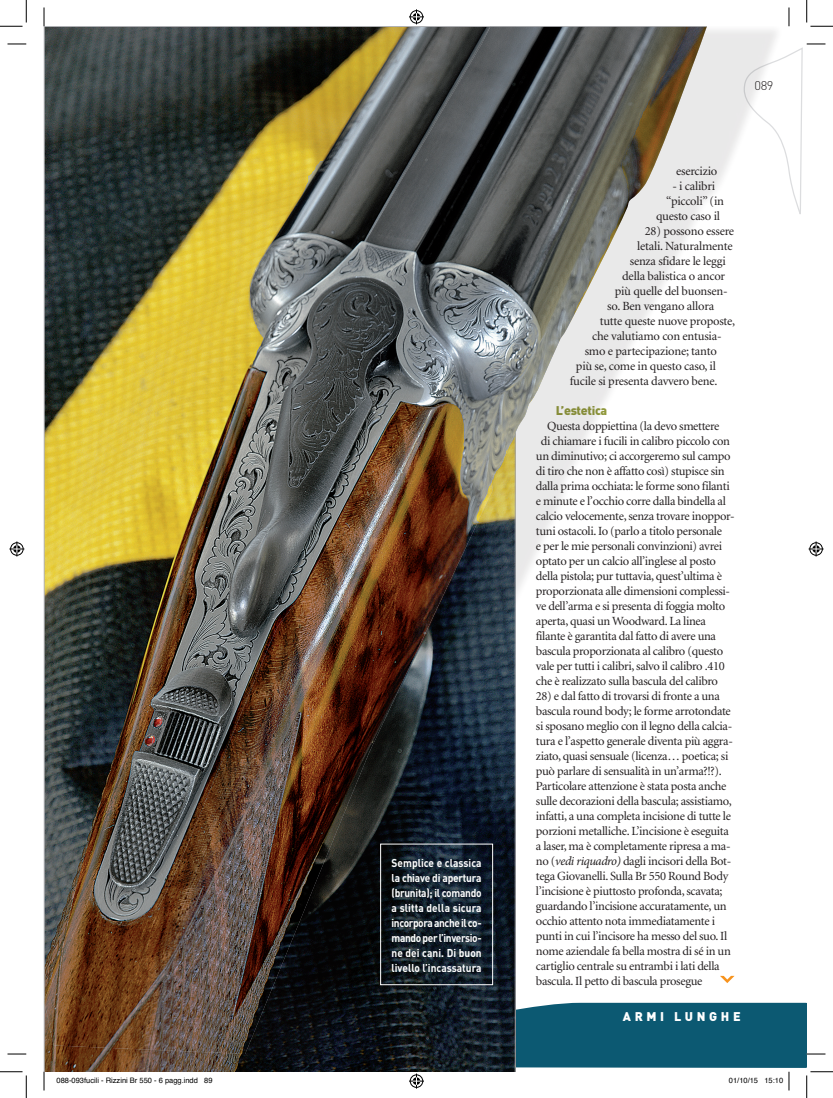
<style>
.page{position:relative;width:833px;height:1098px;background:#fff}
.page>*{position:absolute;margin:0;border:0;box-sizing:border-box;transform-origin:0 0}
.t1{font:12.5px/15px "Minion";letter-spacing:-.025em;color:#231f20}
.t2{font:12.5px "DIN Black";letter-spacing:.29em;color:#fff}
.t3{font:12.5px "DIN Black";letter-spacing:-.025em;color:#91993c}
.t4{font:12.5px "DIN Light";color:#231f20}
.t5{font:11.25px/15px "DIN Bold";color:#fff;text-align:justify;scale:.9 1}
.t6{font:7.5px "Helvetica";color:#000}
.s1{font-family:"Minion Pro";font-style:italic}
</style>
<div class="page">
<div style="left:108px;top:26px;width:675px;height:1038px;background:#231f20;opacity:.1"></div>
<img style="left:44px;top:26px;width:662px;height:1028px">
<div style="left:380px;top:844px;width:112px;height:141px;border:1px solid #fff"></div>
<svg style="left:719px;top:976px;width:15px;height:7px"></svg>
<svg style="left:8px;top:44px;width:18px;height:1px"></svg>
<svg style="left:742px;top:44px;width:83px;height:404px"></svg>
<svg style="left:8px;top:1053px;width:18px;height:2px"></svg>
<svg style="left:44px;top:7px;width:1px;height:19px"></svg>
<svg style="left:44px;top:1072px;width:1px;height:18px"></svg>
<svg style="left:788px;top:7px;width:1px;height:19px"></svg>
<svg style="left:0;top:0;width:27px;height:27px"></svg>
<svg style="left:0;top:1071px;width:27px;height:27px"></svg>
<svg style="left:806px;top:0;width:26px;height:27px"></svg>
<svg style="left:409px;top:9px;width:15px;height:15px"></svg>
<svg style="left:9px;top:541px;width:15px;height:15px"></svg>
<svg style="left:808px;top:541px;width:15px;height:15px"></svg>
<svg style="left:278px;top:1003px;width:554px;height:95px"></svg>
<p class="t5" style="left:391px;top:855px;width:102px">Semplice e classica la chiave di apertura (brunita); il comando a slitta della sicura incorpora anche il co&shy;mando per l’inversio&shy;ne dei cani. Di buon livello l’incassatura</p>
<p class="t4" style="left:754px;top:78px;width:21px">089</p>
<p class="t1" style="left:675px;top:164px;width:43px">esercizio</p>
<p class="t1" style="left:672px;top:179px;width:44px">- i calibri</p>
<p class="t1" style="left:665px;top:194px;width:59px">“piccoli” (in</p>
<p class="t1" style="left:655px;top:209px;width:65px">questo caso il</p>
<p class="t1" style="left:644px;top:224px;width:91px">28) possono essere</p>
<p class="t1" style="left:637px;top:239px;width:97px">letali. Naturalmente</p>
<p class="t1" style="left:629px;top:254px;width:97px">senza sfidare le leggi</p>
<p class="t1" style="left:622px;top:269px;width:104px">della balistica o ancor</p>
<p class="t1" style="left:614px;top:284px;width:114px">più quelle del buonsen-</p>
<p class="t1" style="left:607px;top:299px;width:108px">so. Ben vengano allora</p>
<p class="t1" style="left:599px;top:314px;width:137px">tutte queste nuove proposte,</p>
<p class="t1" style="left:592px;top:329px;width:131px">che valutiamo con entusia-</p>
<p class="t1" style="left:584px;top:344px;width:133px">smo e partecipazione; tanto</p>
<p class="t1" style="left:575px;top:359px;width:141px">più se, come in questo caso, il</p>
<p class="t1" style="left:569px;top:374px;width:149px">fucile si presenta davvero bene.</p>
<p class="t3" style="left:555px;top:402px;width:53px">L’estetica</p>
<p class="t1" style="left:547px;top:419px;width:174px">Questa doppiettina (la devo smettere</p>
<p class="t1" style="left:540px;top:434px;width:190px">di chiamare i fucili in calibro piccolo con</p>
<p class="t1" style="left:535px;top:449px;width:196px">un diminutivo; ci accorgeremo sul campo</p>
<p class="t1" style="left:535px;top:464px;width:190px">di tiro che non è affatto così) stupisce sin</p>
<p class="t1" style="left:535px;top:479px;width:195px">dalla prima occhiata: le forme sono filanti</p>
<p class="t1" style="left:535px;top:494px;width:191px">e minute e l’occhio corre dalla bindella al</p>
<p class="t1" style="left:535px;top:509px;width:200px">calcio velocemente, senza trovare inoppor-</p>
<p class="t1" style="left:535px;top:524px;width:187px">tuni ostacoli. Io (parlo a titolo personale</p>
<p class="t1" style="left:535px;top:539px;width:188px">e per le mie personali convinzioni) avrei</p>
<p class="t1" style="left:535px;top:554px;width:181px">optato per un calcio all’inglese al posto</p>
<p class="t1" style="left:535px;top:569px;width:187px">della pistola; pur tuttavia, quest’ultima è</p>
<p class="t1" style="left:535px;top:584px;width:195px">proporzionata alle dimensioni complessi-</p>
<p class="t1" style="left:535px;top:599px;width:191px">ve dell’arma e si presenta di foggia molto</p>
<p class="t1" style="left:535px;top:614px;width:171px">aperta, quasi un Woodward. La linea</p>
<p class="t1" style="left:535px;top:629px;width:181px">filante è garantita dal fatto di avere una</p>
<p class="t1" style="left:535px;top:644px;width:189px">bascula proporzionata al calibro (questo</p>
<p class="t1" style="left:535px;top:659px;width:190px">vale per tutti i calibri, salvo il calibro .410</p>
<p class="t1" style="left:535px;top:674px;width:183px">che è realizzato sulla bascula del calibro</p>
<p class="t1" style="left:535px;top:689px;width:198px">28) e dal fatto di trovarsi di fronte a una bascula round body; le forme arrotondate si sposano meglio con il legno della calcia&shy;tura e l’aspetto generale diventa più aggra&shy;ziato, quasi sensuale (licenza… poetica; si può parlare di sensualità in un’arma?!?).<br>Particolare attenzione è stata posta anche sulle decorazioni della bascula; assistiamo, infatti, a una completa incisione di tutte le porzioni metalliche. L’incisione è eseguita a laser, ma è completamente ripresa a ma&shy;no (<span class="s1">vedi riquadro)</span> dagli incisori della Bot&shy;tega Giovanelli. Sulla Br 550 Round Body l’incisione è piuttosto profonda, scavata; guardando l’incisione accuratamente, un occhio attento nota immediatamente i punti in cui l’incisore ha messo del suo. Il nome aziendale fa bella mostra di sé in un cartiglio centrale su entrambi i lati della bascula. Il petto di bascula prosegue</p>
<p class="t2" style="left:622px;top:1008px;width:119px">Armi lunghe</p>
<p class="t6" style="left:56px;top:1074px;width:157px">088-093fucili - Rizzini Br 550 - 6 pagg.indd 89</p>
<p class="t6" style="left:728px;top:1074px;width:56px">01/10/15 15:10</p>
</div>
